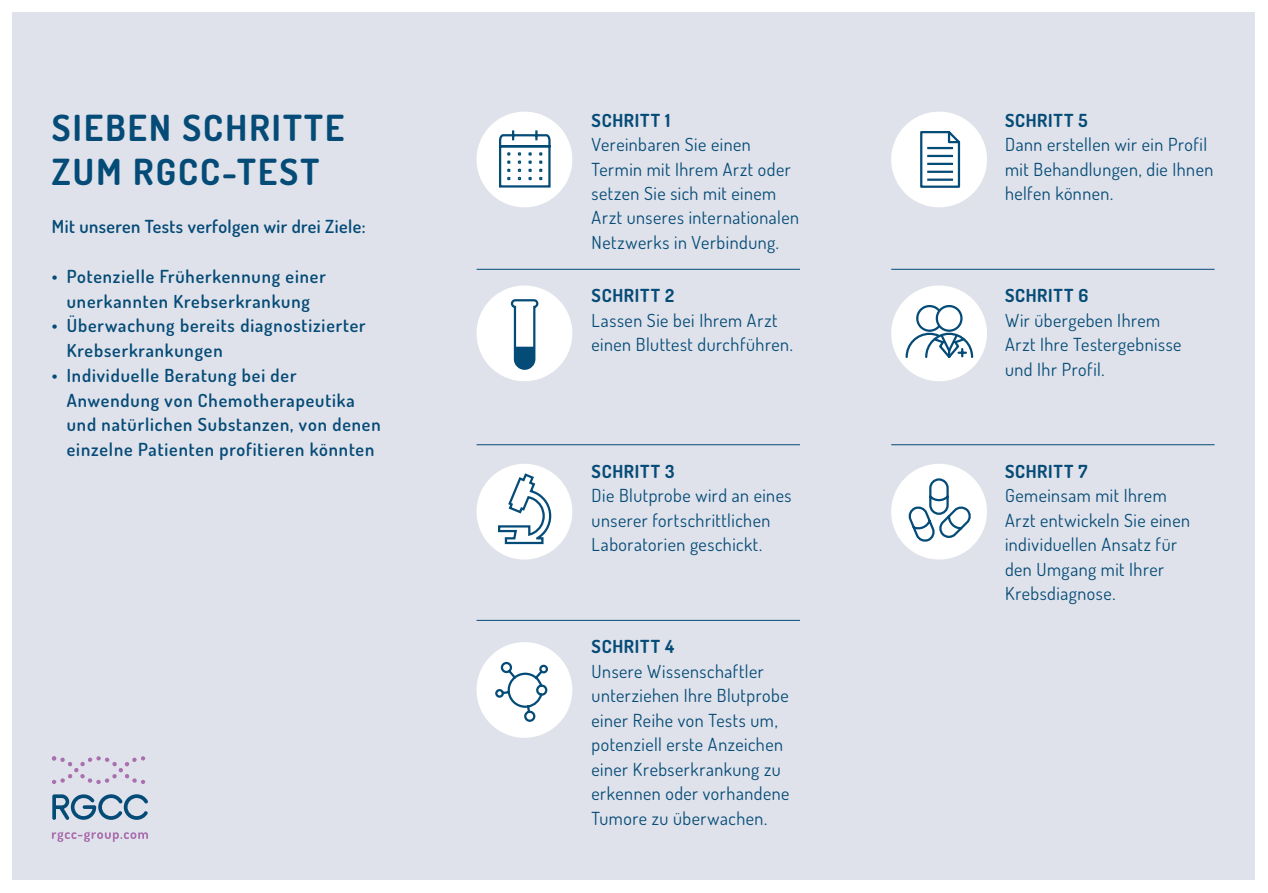
<style>
.page{position:relative;width:1268px;height:893px;background:#fff}
.page>*{position:absolute;margin:0;border:0;box-sizing:border-box;transform-origin:0 0}
.t1{font:700 36px "Dosis";letter-spacing:.06em;color:#054b77}
.t2{font:18px "Dosis";letter-spacing:.025em;color:#054b77}
.t3{font:600 18px "Dosis";letter-spacing:.05em;color:#054b77}
.t4{font:700 18px "Dosis";letter-spacing:.04em;color:#054b77}
.t5{font:600 18px "Dosis";letter-spacing:.025em;color:#054b77}
</style>
<div class="page">
<div style="left:13px;top:13px;width:1241px;height:867px;background:#dfe2ea"></div>
<svg style="left:52px;top:832px;width:96px;height:10px"></svg>
<svg style="left:52px;top:794px;width:96px;height:26px"></svg>
<svg style="left:52px;top:756px;width:93px;height:28px"></svg>
<div style="left:891px;top:112px;width:95px;height:95px;background:#fff;border-radius:50%"></div>
<svg style="left:920px;top:131px;width:41px;height:57px"></svg>
<hr style="left:927px;top:147px;width:25px;height:2px;background:#054b77">
<hr style="left:927px;top:155px;width:25px;height:2px;background:#054b77">
<hr style="left:927px;top:163px;width:25px;height:2px;background:#054b77">
<hr style="left:927px;top:171px;width:25px;height:2px;background:#054b77">
<hr style="left:927px;top:179px;width:25px;height:2px;background:#054b77">
<div style="left:891px;top:464px;width:95px;height:95px;background:#fff;border-radius:50%"></div>
<svg style="left:908px;top:477px;width:65px;height:65px"></svg>
<div style="left:891px;top:285px;width:95px;height:96px;background:#fff;border-radius:50%"></div>
<svg style="left:905px;top:305px;width:69px;height:53px"></svg>
<hr style="left:891px;top:269px;width:323px;height:1px;background:#054b77">
<hr style="left:891px;top:444px;width:323px;height:1px;background:#054b77">
<div style="left:476px;top:112px;width:96px;height:95px;background:#fff;border-radius:50%"></div>
<svg style="left:499px;top:130px;width:52px;height:58px"></svg>
<div style="left:476px;top:642px;width:96px;height:96px;background:#fff;border-radius:50%"></div>
<svg style="left:495px;top:661px;width:53px;height:61px"></svg>
<div style="left:476px;top:285px;width:96px;height:96px;background:#fff;border-radius:50%"></div>
<svg style="left:510px;top:299px;width:29px;height:71px"></svg>
<div style="left:476px;top:464px;width:96px;height:95px;background:#fff;border-radius:50%"></div>
<svg style="left:498px;top:472px;width:54px;height:73px"></svg>
<hr style="left:476px;top:269px;width:323px;height:1px;background:#054b77">
<hr style="left:476px;top:444px;width:323px;height:1px;background:#054b77">
<hr style="left:476px;top:620px;width:323px;height:1px;background:#054b77">
<p class="t1" style="left:52px;top:103px;width:294px">SIEBEN SCHRITTE</p>
<p class="t1" style="left:52px;top:147px;width:269px">ZUM RGCC-TEST</p>
<p class="t5" style="left:52px;top:214px;width:315px">Mit unseren Tests verfolgen wir drei Ziele:</p>
<p class="t3" style="left:52px;top:264px;width:275px">• Potenzielle Früherkennung einer</p>
<p class="t3" style="left:67px;top:289px;width:244px">unerkannten Krebserkrankung</p>
<p class="t3" style="left:52px;top:313px;width:315px">• Überwachung bereits diagnostizierter</p>
<p class="t3" style="left:67px;top:338px;width:157px">Krebserkrankungen</p>
<p class="t3" style="left:52px;top:363px;width:246px">• Individuelle Beratung bei der</p>
<p class="t3" style="left:67px;top:388px;width:289px">Anwendung von Chemotherapeutika</p>
<p class="t3" style="left:67px;top:412px;width:315px">und natürlichen Substanzen, von denen</p>
<p class="t3" style="left:67px;top:437px;width:309px">einzelne Patienten profitieren könnten</p>
<p class="t4" style="left:591px;top:108px;width:80px">SCHRITT 1</p>
<p class="t2" style="left:591px;top:132px;width:160px">Vereinbaren Sie einen</p>
<p class="t2" style="left:591px;top:157px;width:200px">Termin mit Ihrem Arzt oder</p>
<p class="t2" style="left:591px;top:181px;width:186px">setzen Sie sich mit einem</p>
<p class="t2" style="left:591px;top:205px;width:209px">Arzt unseres internationalen</p>
<p class="t2" style="left:591px;top:230px;width:189px">Netzwerks in Verbindung.</p>
<p class="t4" style="left:591px;top:283px;width:84px">SCHRITT 2</p>
<p class="t2" style="left:591px;top:308px;width:187px">Lassen Sie bei Ihrem Arzt</p>
<p class="t2" style="left:591px;top:332px;width:203px">einen Bluttest durchführen.</p>
<p class="t4" style="left:591px;top:459px;width:84px">SCHRITT 3</p>
<p class="t2" style="left:591px;top:483px;width:201px">Die Blutprobe wird an eines</p>
<p class="t2" style="left:591px;top:508px;width:180px">unserer fortschrittlichen</p>
<p class="t2" style="left:591px;top:532px;width:172px">Laboratorien geschickt.</p>
<p class="t4" style="left:591px;top:634px;width:84px">SCHRITT 4</p>
<p class="t2" style="left:591px;top:659px;width:173px">Unsere Wissenschaftler</p>
<p class="t2" style="left:591px;top:683px;width:198px">unterziehen Ihre Blutprobe</p>
<p class="t2" style="left:591px;top:708px;width:188px">einer Reihe von Tests um,</p>
<p class="t2" style="left:591px;top:732px;width:193px">potenziell erste Anzeichen</p>
<p class="t2" style="left:591px;top:757px;width:190px">einer Krebserkrankung zu</p>
<p class="t2" style="left:591px;top:781px;width:199px">erkennen oder vorhandene</p>
<p class="t2" style="left:591px;top:805px;width:177px">Tumore zu überwachen.</p>
<p class="t4" style="left:1004px;top:108px;width:84px">SCHRITT 5</p>
<p class="t2" style="left:1004px;top:132px;width:204px">Dann erstellen wir ein Profil</p>
<p class="t2" style="left:1004px;top:157px;width:210px">mit Behandlungen, die Ihnen</p>
<p class="t2" style="left:1004px;top:181px;width:110px">helfen können.</p>
<p class="t4" style="left:1004px;top:283px;width:85px">SCHRITT 6</p>
<p class="t2" style="left:1004px;top:308px;width:157px">Wir übergeben Ihrem</p>
<p class="t2" style="left:1004px;top:332px;width:178px">Arzt Ihre Testergebnisse</p>
<p class="t2" style="left:1004px;top:357px;width:101px">und Ihr Profil.</p>
<p class="t4" style="left:1004px;top:459px;width:84px">SCHRITT 7</p>
<p class="t2" style="left:1004px;top:483px;width:163px">Gemeinsam mit Ihrem</p>
<p class="t2" style="left:1004px;top:508px;width:186px">Arzt entwickeln Sie einen</p>
<p class="t2" style="left:1004px;top:532px;width:174px">individuellen Ansatz für</p>
<p class="t2" style="left:1004px;top:556px;width:160px">den Umgang mit Ihrer</p>
<p class="t2" style="left:1004px;top:581px;width:112px">Krebsdiagnose.</p>
</div>
